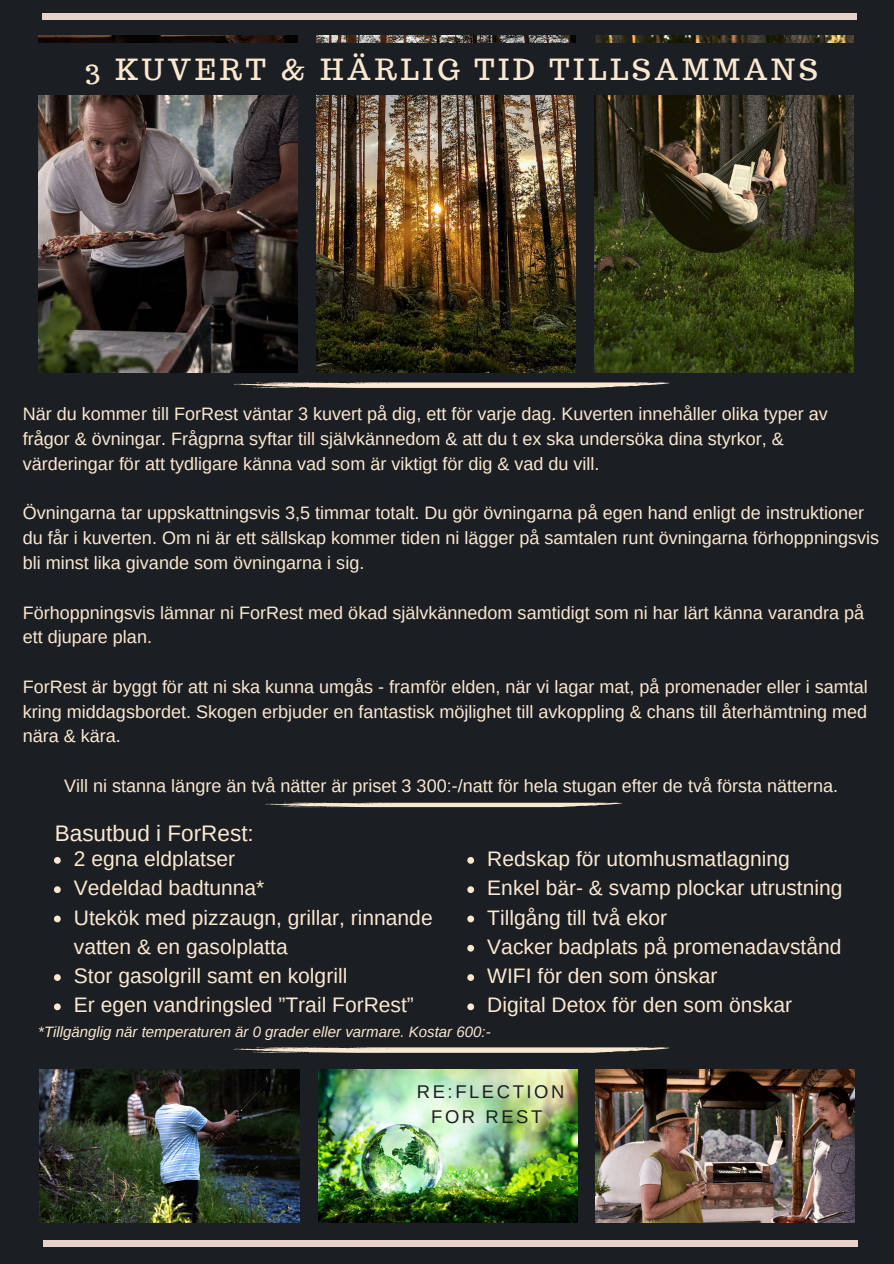
<style>
.page{position:relative;width:894px;height:1264px;background:#fff}
.page>*{position:absolute;margin:0;border:0;box-sizing:border-box;transform-origin:0 0}
.t1{font:28.5px "Trocchi";letter-spacing:.14em;color:#fbe8d0}
.t2{font:22.5px "Arimo";color:#fbe8d0}
.t3{font:21px/29.2px "Arimo";color:#fbe8d0}
.t4{font:18.45px "Arimo";letter-spacing:.14em;color:#1b1e23}
.t5{font:18px/24.8px "Arimo";color:#fbe8d0}
.t6{font:italic 15px "Arimo";color:#fbe8d0}
</style>
<div class="page">
<div style="left:0;top:0;width:893px;height:1263px;background:#1b1e23"></div>
<img style="left:595px;top:1069px;width:259px;height:153px">
<img style="left:40px;top:1069px;width:259px;height:153px">
<img style="left:318px;top:1069px;width:259px;height:153px">
<div style="left:43px;top:1239px;width:814px;height:7px;background:#e5d2ca"></div>
<img style="left:594px;top:36px;width:258px;height:336px">
<img style="left:38px;top:36px;width:259px;height:336px">
<img style="left:317px;top:36px;width:259px;height:336px">
<div style="left:23px;top:43px;width:842px;height:52px;background:#1b1e23"></div>
<div style="left:42px;top:14px;width:814px;height:6px;background:#e5d2ca"></div>
<svg style="left:467px;top:857px;width:7px;height:6px"></svg>
<svg style="left:467px;top:886px;width:7px;height:7px"></svg>
<svg style="left:467px;top:915px;width:7px;height:7px"></svg>
<svg style="left:467px;top:944px;width:7px;height:7px"></svg>
<svg style="left:467px;top:974px;width:7px;height:6px"></svg>
<svg style="left:467px;top:1003px;width:7px;height:7px"></svg>
<svg style="left:54px;top:857px;width:7px;height:6px"></svg>
<svg style="left:54px;top:886px;width:7px;height:7px"></svg>
<svg style="left:54px;top:915px;width:7px;height:7px"></svg>
<svg style="left:54px;top:974px;width:7px;height:6px"></svg>
<svg style="left:54px;top:1003px;width:7px;height:7px"></svg>
<svg style="left:265px;top:802px;width:357px;height:6px;background:#a2978b"></svg>
<svg style="left:233px;top:382px;width:436px;height:6px;background:#c3b6a5"></svg>
<svg style="left:233px;top:1047px;width:436px;height:6px;background:#c3b6a5"></svg>
<p class="t1" style="left:85px;top:51px;width:733px">3 KUVERT &amp; HÄRLIG TID TILLSAMMANS</p>
<p class="t5" style="left:23px;top:401px;width:806px">När du kommer till ForRest väntar 3 kuvert på dig, ett för varje dag. Kuverten innehåller olika typer av frågor &amp; övningar. Frågprna syftar till självkännedom &amp; att du t ex ska undersöka dina styrkor, &amp; värderingar för att tydligare känna vad som är viktigt för dig &amp; vad du vill.</p>
<p class="t5" style="left:23px;top:501px;width:857px">Övningarna tar uppskattningsvis 3,5 timmar totalt. Du gör övningarna på egen hand enligt de instruktioner du får i kuverten. Om ni är ett sällskap kommer tiden ni lägger på samtalen runt övningarna förhoppningsvis bli minst lika givande som övningarna i sig.</p>
<p class="t5" style="left:23px;top:600px;width:842px">Förhoppningsvis lämnar ni ForRest med ökad självkännedom samtidigt som ni har lärt känna varandra på ett djupare plan.</p>
<p class="t5" style="left:23px;top:674px;width:846px;text-align:justify">ForRest är byggt för att ni ska kunna umgås - framför elden, när vi lagar mat, på promenader eller i samtal kring middagsbordet. Skogen erbjuder en fantastisk möjlighet till avkoppling &amp; chans till återhämtning med nära &amp; kära.</p>
<p class="t5" style="left:64px;top:773px;width:775px">Vill ni stanna längre än två nätter är priset 3 300:-/natt för hela stugan efter de två första nätterna.</p>
<p class="t2" style="left:55px;top:820px;width:200px">Basutbud i ForRest:</p>
<p class="t3" style="left:74px;top:844px;width:163px">2 egna eldplatser</p>
<p class="t3" style="left:74px;top:873px;width:192px">Vedeldad badtunna*</p>
<p class="t3" style="left:74px;top:902px;width:360px">Utekök med pizzaugn, grillar, rinnande vatten &amp; en gasolplatta</p>
<p class="t3" style="left:74px;top:961px;width:275px">Stor gasolgrill samt en kolgrill</p>
<p class="t3" style="left:74px;top:990px;width:341px">Er egen vandringsled ”Trail ForRest”</p>
<p class="t6" style="left:38px;top:1023px;width:454px">*Tillgänglig när temperaturen är 0 grader eller varmare. Kostar 600:-</p>
<p class="t3" style="left:487px;top:844px;width:304px">Redskap för utomhusmatlagning</p>
<p class="t3" style="left:487px;top:873px;width:356px">Enkel bär- &amp; svamp plockar utrustning</p>
<p class="t3" style="left:487px;top:902px;width:181px">Tillgång till två ekor</p>
<p class="t3" style="left:487px;top:932px;width:355px">Vacker badplats på promenadavstånd</p>
<p class="t3" style="left:487px;top:961px;width:231px">WIFI för den som önskar</p>
<p class="t3" style="left:487px;top:990px;width:306px">Digital Detox för den som önskar</p>
<p class="t4" style="left:417px;top:1081px;width:149px">RE:FLECTION</p>
<p class="t4" style="left:431px;top:1106px;width:112px">FOR REST</p>
</div>
